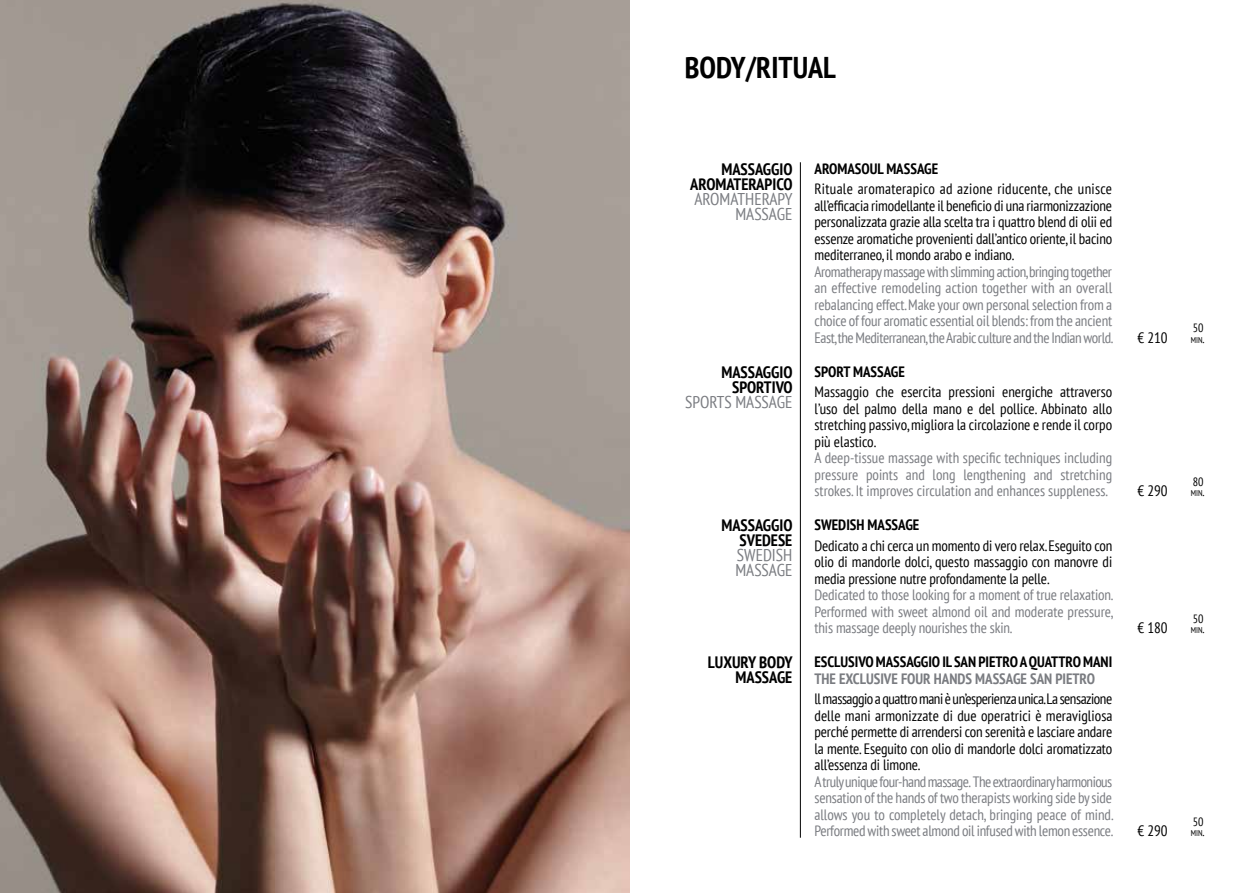
<style>
.page{position:relative;width:1259px;height:893px;background:#fff}
.page>*{position:absolute;margin:0;border:0;box-sizing:border-box;transform-origin:0 0}
.t1{font:700 condensed 30px "PT Sans";color:#000}
.t2{font:condensed 17.1px/15px "PT Sans";color:#7a7c81;text-align:right}
.t3{font:700 condensed 16.5px/15px "PT Sans";color:#000;text-align:right}
.t4{font:condensed 15px/16.5px "PT Sans";letter-spacing:-.01em;color:#000;text-align:justify}
.t5{font:condensed 15px/16.5px "PT Sans";letter-spacing:-.02em;color:#7a7c81;text-align:justify}
.t6{font:700 condensed 15px "PT Sans";letter-spacing:-.005em;color:#000}
.t7{font:700 condensed 15px "PT Sans";color:#7a7c81}
.t8{font:condensed 12px "PT Sans";color:#000}
.t9{font:condensed 8.4px "PT Sans";color:#000}
.s1{font-size:12px}
</style>
<div class="page">
<hr style="left:800px;top:162px;width:1px;height:676px;background:#000">
<img style="left:0;top:0;width:629px;height:893px">
<h1 class="t1" style="left:685px;top:47px;width:153px">BODY/RITUAL</h1>
<p class="t3" style="left:690px;top:161px;width:104px">MASSAGGIO<br>AROMATERAPICO</p>
<p class="t2" style="left:694px;top:191px;width:100px">AROMATHERAPY<br>MASSAGE</p>
<p class="t6" style="left:814px;top:158px;width:125px">AROMASOUL MASSAGE</p>
<p class="t4" style="left:814px;top:180px;width:299px">Rituale aromaterapico ad azione riducente, che unisce all’efficacia rimodellante il beneficio di una riarmonizzazione personalizzata grazie alla scelta tra i quattro blend di olii ed essenze aromatiche provenienti dall’antico oriente, il bacino mediterraneo, il mondo arabo e indiano.</p>
<p class="t5" style="left:814px;top:263px;width:300px">Aromatherapy massage with slimming action,bringing together an effective remodeling action together with an overall rebalancing effect. Make your own personal selection from a choice of four aromatic essential oil blends: from the ancient East,the Mediterranean,the Arabic culture and the Indian world.</p>
<p class="t3" style="left:721px;top:364px;width:73px">MASSAGGIO<br>SPORTIVO</p>
<p class="t2" style="left:685px;top:394px;width:109px">SPORTS MASSAGE</p>
<p class="t6" style="left:814px;top:361px;width:92px">SPORT MASSAGE</p>
<p class="t4" style="left:814px;top:383px;width:299px">Massaggio che esercita pressioni energiche attraverso l’uso del palmo della mano e del pollice. Abbinato allo stretching passivo, migliora la circolazione e rende il corpo più elastico.</p>
<p class="t5" style="left:814px;top:449px;width:299px">A deep-tissue massage with specific techniques including pressure points and long lengthening and stretching strokes. It improves circulation and enhances suppleness.</p>
<p class="t3" style="left:721px;top:518px;width:73px">MASSAGGIO<br>SVEDESE</p>
<p class="t2" style="left:735px;top:547px;width:58px;text-align:left">SWEDISH<br>MASSAGE</p>
<p class="t6" style="left:814px;top:515px;width:106px">SWEDISH MASSAGE</p>
<p class="t4" style="left:814px;top:537px;width:299px">Dedicato a chi cerca un momento di vero relax. Eseguito con olio di mandorle dolci, questo massaggio con manovre di media pressione nutre profondamente la pelle.</p>
<p class="t5" style="left:814px;top:586px;width:300px">Dedicated to those looking for a moment of true relaxation.<br>Performed with sweet almond oil and moderate pressure, this massage deeply nourishes the skin.</p>
<p class="t3" style="left:708px;top:655px;width:86px">LUXURY BODY<br>MASSAGE</p>
<p class="t6" style="left:814px;top:652px;width:299px">ESCLUSIVO MASSAGGIO IL SAN PIETRO A QUATTRO MANI</p>
<p class="t7" style="left:814px;top:668px;width:282px">THE EXCLUSIVE FOUR HANDS MASSAGE SAN PIETRO</p>
<p class="t4" style="left:814px;top:690px;width:299px">ll massaggio a quattro mani è un’esperienza unica.La sensazione delle mani armonizzate di due operatrici è meravigliosa perché permette di arrendersi con serenità e lasciare andare la mente. Eseguito con olio di mandorle dolci aromatizzato all’essenza di limone.</p>
<p class="t5" style="left:814px;top:773px;width:300px">A truly unique four-hand massage. The extraordinary harmonious sensation of the hands of two therapists working side by side allows you to completely detach, bringing peace of mind.<br>Performed with sweet almond oil infused with lemon essence.</p>
<p class="t8" style="left:1193px;top:320px;width:12px">50</p>
<p class="t4" style="left:1137px;top:329px;width:32px">€ 210</p>
<p class="t9" style="left:1190px;top:334px;width:15px">MIN<span class="s1">.</span></p>
<p class="t8" style="left:1193px;top:474px;width:12px">80</p>
<p class="t4" style="left:1137px;top:482px;width:32px">€ 290</p>
<p class="t9" style="left:1190px;top:488px;width:15px">MIN<span class="s1">.</span></p>
<p class="t8" style="left:1193px;top:611px;width:12px">50</p>
<p class="t4" style="left:1137px;top:619px;width:32px">€ 180</p>
<p class="t9" style="left:1190px;top:625px;width:15px">MIN<span class="s1">.</span></p>
<p class="t8" style="left:1193px;top:814px;width:12px">50</p>
<p class="t4" style="left:1137px;top:823px;width:32px">€ 290</p>
<p class="t9" style="left:1190px;top:828px;width:15px">MIN<span class="s1">.</span></p>
</div>
